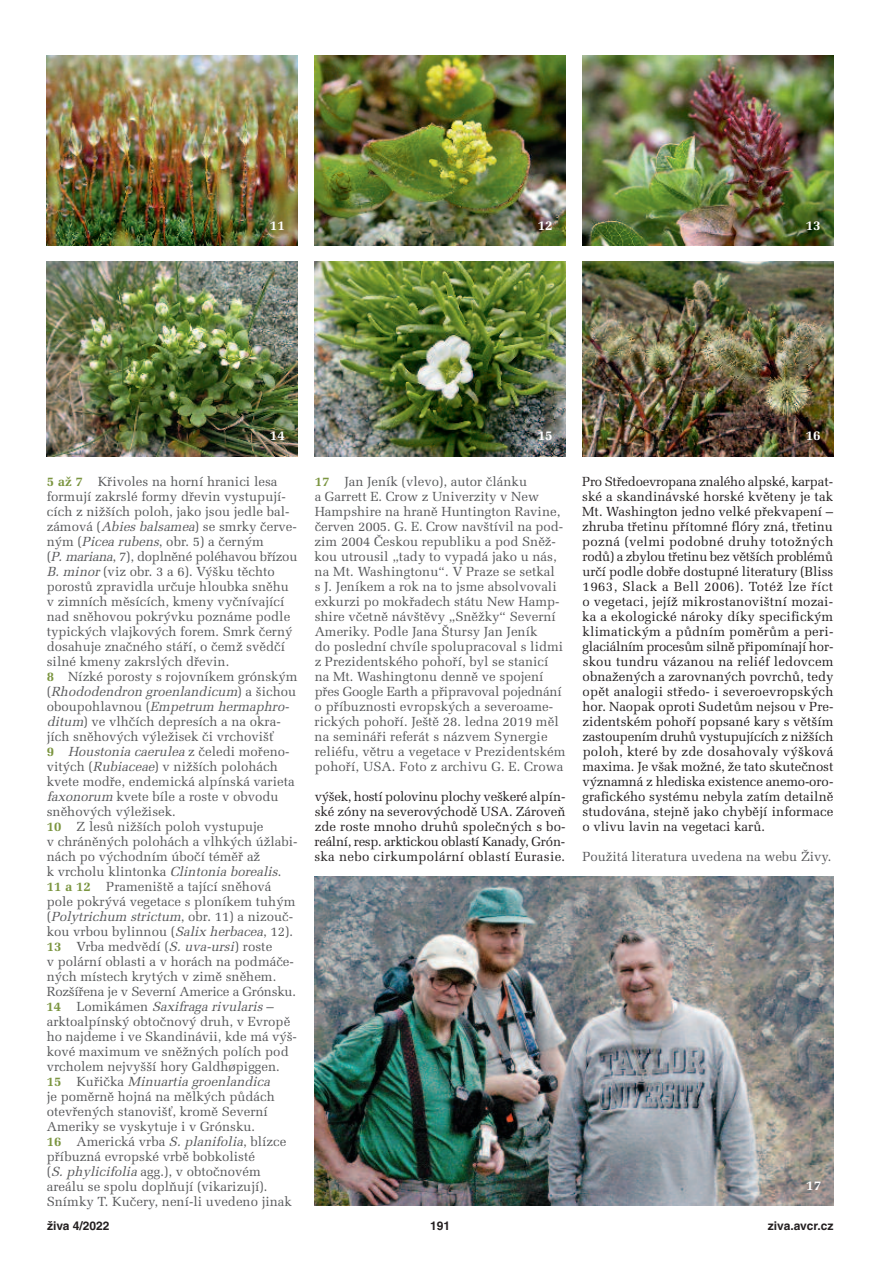
<style>
.page{position:relative;width:893px;height:1263px;background:#fff}
.page>*{position:absolute;margin:0;border:0;box-sizing:border-box;transform-origin:0 0}
.t1{font:700 13.5px "Melior CE";color:#fff}
.t2{font:13.2px/15px "Melior CE";color:#57585a}
.t3{font:13.2px/15px "Melior CE";letter-spacing:.01em;color:#231f20;text-align:justify}
.t4{font:700 12px "Helvetica CE";color:#231f20}
.s1{font-weight:700;color:#7b9540}
.s2{font-style:italic}
</style>
<div class="page">
<img style="left:315px;top:876px;width:518px;height:330px">
<img style="left:47px;top:55px;width:251px;height:191px">
<img style="left:47px;top:261px;width:251px;height:195px">
<img style="left:315px;top:261px;width:251px;height:195px">
<img style="left:583px;top:261px;width:250px;height:195px">
<img style="left:315px;top:55px;width:251px;height:191px">
<img style="left:583px;top:55px;width:250px;height:191px">
<p class="t1" style="left:270px;top:220px;width:17px">11</p>
<p class="t1" style="left:538px;top:220px;width:17px">12</p>
<p class="t1" style="left:806px;top:220px;width:17px">13</p>
<p class="t1" style="left:270px;top:431px;width:17px">14</p>
<p class="t1" style="left:538px;top:431px;width:17px">15</p>
<p class="t1" style="left:806px;top:431px;width:17px">16</p>
<p class="t2" style="left:47px;top:476px;width:252px"><span class="s1">5 až 7</span> Křivoles na horní hranici lesa formují zakrslé formy dřevin vystupují&shy;cích z nižších poloh, jako jsou jedle bal&shy;zámová (<span class="s2">Abies balsamea</span>) se smrky červe&shy;ným (<span class="s2">Picea rubens</span>, obr. 5) a černým (<span class="s2">P.mariana</span>, 7), doplněné poléhavou břízou <span class="s2">B. minor</span>(viz obr. 3 a 6). Výšku těchto porostů zpravidla určuje hloubka sněhu v zimních měsících, kmeny vyčnívající nad sněhovou pokrývku poznáme podle typických vlajkových forem. Smrk černý dosahuje značného stáří, o čemž svědčí silné kmeny zakrslých dřevin.<br><span class="s1">8</span> Nízké porosty s rojovníkem grónským ( <span class="s2">Rhododendron groenlandicum</span>) a š i c h o u o b o u p o h l av n o u ( <span class="s2">Empetrum hermaphro&shy;ditum</span>) ve vlhčích depresích a na okra&shy;jích sněhových výležisek či vrchovišť<br><span class="s1">9</span> <span class="s2">Houstonia caerulea</span> z č e l e d i m o ř e n o - vitých (<span class="s2">Rubiaceae</span>) v nižších polohách kvete modře, endemická alpínská varieta <span class="s2">faxonorum</span>kvete bíle a roste v obvodu sněhových výležisek.<br><span class="s1">10</span> Z lesů nižších poloh vystupuje<br>v chráněných polohách a vlhkých úžlabi&shy;nách po východním úbočí téměř až<br>k vr c h o lu kl int o nka <span class="s2">Clintonia borealis</span>.<br><span class="s1">11 a 12</span> Prameniště a tající sněhová pole pokrývá vegetace s ploníkem tuhým ( <span class="s2">Polytrichum strictum</span>, o b r. 1 1 ) a n i z o u č - kou vrbou bylinnou (<span class="s2">Salix herbacea</span>, 12).<br><span class="s1">13</span> Vrba medvědí (<span class="s2">S. uva-ursi</span>) roste<br>v polární oblasti a v horách na podmáče&shy;ných místech krytých v zimě sněhem.<br>Rozšířena je v Severní Americe a Grónsku.<br><span class="s1">1 4</span> L o m i k á m e n <span class="s2">Saxifraga rivularis</span> – arktoalpínský obtočnový druh, v Evropě ho najdeme i ve Skandinávii, kde má výš&shy;kové maximum ve sněžných polích pod vrcholem nejvyšší hory Galdhøpiggen.<br><span class="s1">1 5</span> K u ř i č k a <span class="s2">Minuartia groenlandica<br></span>je poměrně hojná na mělkých půdách otevřených stanovišť, kromě Severní Ameriky se vyskytuje i v Grónsku.<br><span class="s1">16</span> Americká vrba <span class="s2">S. planifolia</span>, blízce příbuzná evropské vrbě bobkolisté<br>(<span class="s2">S. phylicifolia</span>agg.), v obtočnovém areálu se spolu doplňují (vikarizují).<br>Snímky T. Kučery, není-li uvedeno jinak</p>
<p class="t2" style="left:315px;top:476px;width:253px"><span class="s1">17</span> Jan Jeník (vlevo), autor článku<br>a Garrett E. Crow z Univerzity v New Hampshire na hraně Huntington Ravine, červen 2005. G. E. Crow navštívil na pod&shy;zim 2004 Českou republiku a pod Sněž&shy;kou utrousil „tady to vypadá jako u nás, na Mt. Washingtonu“. V Praze se setkal<br>s J. Jeníkem a rok na to jsme absolvovali exkurzi po mokřadech státu New Hamp - shire včetně návštěvy „Sněžky“ Severní Ameriky. Podle Jana Štursy Jan Jeník<br>do poslední chvíle spolupracoval s lidmi z Prezidentského pohoří, byl se stanicí na Mt. Washingtonu denně ve spojení přes Google Earth a připravoval pojednání o příbuznosti evropských a severoame&shy;rických pohoří. Ještě 28. ledna 2019 měl na semináři referát s názvem Synergie reliéfu, větru a vegetace v Prezidentském pohoří, USA. Foto z archivu G. E. Crowa</p>
<p class="t3" style="left:314px;top:791px;width:253px">výšek, hostí polovinu plochy veškeré alpín&shy;ské zóny na severovýchodě USA. Zároveň zde roste mnoho druhů společných s bo - reální, resp. arktickou oblastí Kanady, Grón&shy;ska nebo cirkumpolární oblastí Eurasie.</p>
<p class="t3" style="left:582px;top:476px;width:253px">Pro Středoevropana znalého alpské, karpat&shy;ské a skandinávské horské květeny je tak Mt. Washington jedno velké překvapení – zhruba třetinu přítomné flóry zná, třetinu pozná (velmi podobné druhy totožných rodů) a zbylou třetinu bez větších problémů určí podle dobře dostupné literatury (Bliss 1963, Slack a Bell 2006). Totéž lze říct o vegetaci, jejíž mikrostanovištní mozai&shy;ka a ekologické nároky díky specifickým klimatickým a půdním poměrům a peri - glaciálním procesům silně připomínají hor&shy;skou tundru vázanou na reliéf ledovcem obnažených a zarovnaných povrchů, tedy opět analogii středo- i severoevropských hor. Naopak oproti Sudetům nejsou v Pre&shy;zidentském pohoří popsané kary s větším zastoupením druhů vystupujících z nižších poloh, které by zde dosahovaly výšková maxima. Je však možné, že tato skutečnost významná z hlediska existence anemo-oro&shy;grafického systému nebyla zatím detailně studována, stejně jako chybějí informace o vlivu lavin na vegetaci karů.</p>
<p class="t2" style="left:582px;top:851px;width:251px">Použitá literatura uvedena na webu Živy.</p>
<p class="t1" style="left:806px;top:1180px;width:17px">17</p>
<p class="t4" style="left:47px;top:1221px;width:64px">živa 4/2022</p>
<p class="t4" style="left:430px;top:1221px;width:22px">191</p>
<p class="t4" style="left:768px;top:1221px;width:67px">ziva.avcr.cz</p>
</div>
